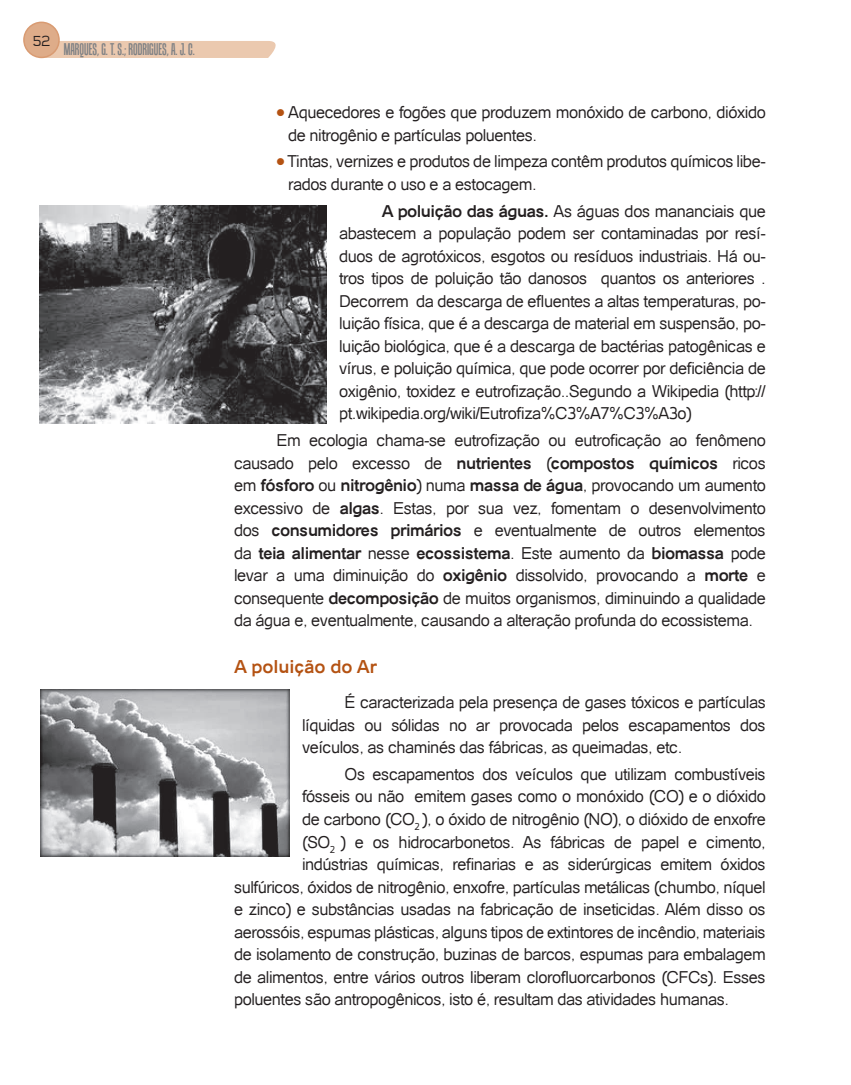
<style>
.page{position:relative;width:851px;height:1085px;background:#fff}
.page>*{position:absolute;margin:0;border:0;box-sizing:border-box;transform-origin:0 0}
.t1{font:700 18px "Catriel";color:#b45212}
.t2{font:16.5px/22.5px "Catriel";letter-spacing:-.03em;color:#231f20;text-align:justify}
.t3{font:16.5px "Tandelle";color:#808285}
.t4{font:300 16.5px "Teen";color:#231f20}
.s1{color:#b45212}
.s2{font-weight:700}
</style>
<div class="page">
<div style="left:46px;top:41px;width:230px;height:17px;background:#ebc9af"></div>
<div style="left:24px;top:22px;width:35px;height:35px;background:#deac89;border-radius:50%"></div>
<div style="left:23px;top:22px;width:37px;height:36px;border:2px solid #d99b72;border-radius:50%"></div>
<img style="left:40px;top:205px;width:286px;height:218px">
<img style="left:41px;top:689px;width:248px;height:167px">
<p class="t4" style="left:33px;top:32px;width:19px">52</p>
<p class="t3" style="left:64px;top:39px;width:132px">MARQUES, G. T. S.; RODRIGUES, A. J. C.</p>
<p class="t2" style="left:288px;top:101px;width:479px;text-indent:-12px"><span class="s1">●</span> Aquecedores e fogões que produzem monóxido de carbono, dióxido de nitrogênio e partículas poluentes.</p>
<p class="t2" style="left:288px;top:150px;width:479px;text-indent:-12px"><span class="s1">●</span> Tintas, vernizes e produtos de limpeza contêm produtos químicos libe&shy;rados durante o uso e a estocagem.</p>
<p class="t2" style="left:339px;top:200px;width:428px;text-indent:43px"><span class="s2">A poluição das águas.</span> As águas dos mananciais que abastecem a população podem ser contaminadas por resí&shy;duos de agrotóxicos, esgotos ou resíduos industriais. Há ou&shy;tros tipos de poluição tão danosos quantos os anteriores .<br>Decorrem da descarga de efluentes a altas temperaturas, po&shy;luição física, que é a descarga de material em suspensão, po&shy;luição biológica, que é a descarga de bactérias patogênicas e vírus, e poluição química, que pode ocorrer por deficiência de oxigênio, toxidez e eutrofização..Segundo a Wikipedia (http:// pt.wikipedia.org/wiki/Eutrofiza%C3%A7%C3%A3o)</p>
<p class="t2" style="left:234px;top:429px;width:533px;text-indent:43px">Em ecologia chama-se eutrofização ou eutroficação ao fenômeno causado pelo excesso de <span class="s2">nutrientes</span> (<span class="s2">compostos químicos</span> ricos em <span class="s2">fósforo</span> ou <span class="s2">nitrogênio</span>) numa <span class="s2">massa de água</span>, provocando um aumento excessivo de <span class="s2">algas</span>. Estas, por sua vez, fomentam o desenvolvimento dos <span class="s2">consumidores primários</span> e eventualmente de outros elementos da <span class="s2">teia alimentar</span> nesse <span class="s2">ecossistema</span>. Este aumento da <span class="s2">biomassa</span> pode levar a uma diminuição do <span class="s2">oxigênio</span> dissolvido, provocando a <span class="s2">morte</span> e consequente <span class="s2">decomposição</span> de muitos organismos, diminuindo a qualidade da água e, eventualmente, causando a alteração profunda do ecossistema.</p>
<p class="t1" style="left:234px;top:656px;width:144px">A poluição do Ar</p>
<p class="t2" style="left:302px;top:691px;width:465px;text-indent:43px">É caracterizada pela presença de gases tóxicos e partículas líquidas ou sólidas no ar provocada pelos escapamentos dos veículos, as chaminés das fábricas, as queimadas, etc.</p>
<p class="t2" style="left:344px;top:762px;width:422px">Os escapamentos dos veículos que utilizam combustíveis</p>
<p class="t2" style="left:302px;top:785px;width:465px">fósseis ou não emitem gases como o monóxido (CO) e o dióxido</p>
<p class="t2" style="left:302px;top:807px;width:465px">de carbono (CO<sub>2</sub> ), o óxido de nitrogênio (NO), o dióxido de enxofre</p>
<p class="t2" style="left:302px;top:830px;width:465px">(SO<sub>2</sub> ) e os hidrocarbonetos. As fábricas de papel e cimento,</p>
<p class="t2" style="left:302px;top:852px;width:465px">indústrias químicas, refinarias e as siderúrgicas emitem óxidos</p>
<p class="t2" style="left:234px;top:875px;width:533px">sulfúricos, óxidos de nitrogênio, enxofre, partículas metálicas (chumbo, níquel</p>
<p class="t2" style="left:234px;top:897px;width:533px">e zinco) e substâncias usadas na fabricação de inseticidas. Além disso os</p>
<p class="t2" style="left:234px;top:920px;width:533px">aerossóis, espumas plásticas, alguns tipos de extintores de incêndio, materiais</p>
<p class="t2" style="left:234px;top:942px;width:533px">de isolamento de construção, buzinas de barcos, espumas para embalagem</p>
<p class="t2" style="left:234px;top:965px;width:533px">de alimentos, entre vários outros liberam clorofluorcarbonos (CFCs). Esses</p>
<p class="t2" style="left:234px;top:987px;width:496px">poluentes são antropogênicos, isto é, resultam das atividades humanas.</p>
</div>
